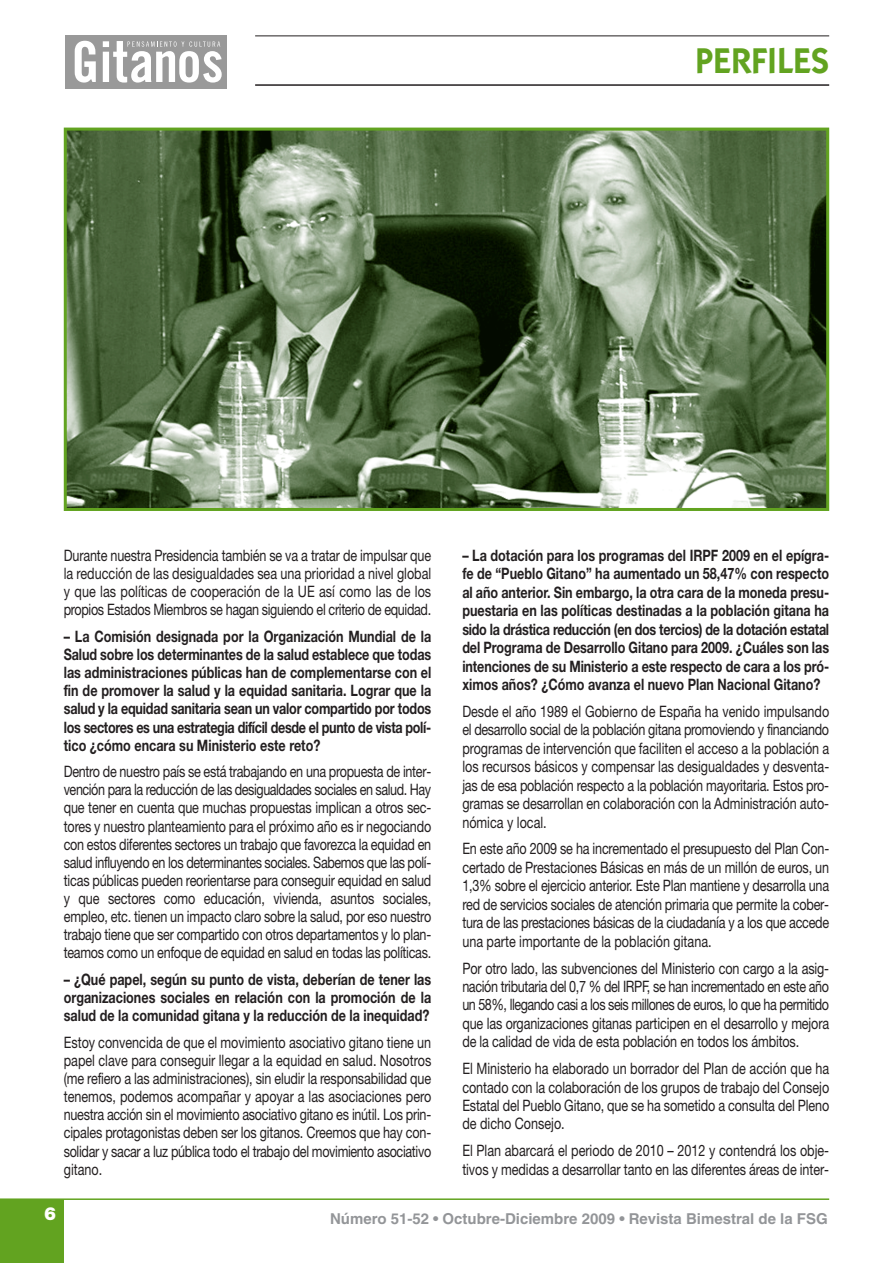
<style>
.page{position:relative;width:893px;height:1263px;background:#fff}
.page>*{position:absolute;margin:0;border:0;box-sizing:border-box;transform-origin:0 0}
.t1{font:600 36px "Itc Kabel";color:#62a320}
.t2{font:900 18px "Helvetica Neue";color:#fff}
.t3{font:15.75px/18.1px "Helvetica Neue";letter-spacing:-.01em;color:#231f20;text-align:justify;scale:.8 1}
.t4{font:700 15.75px/18.1px "Helvetica Neue";color:#231f20;text-align:justify;scale:.8 1}
.t5{font:700 15px "Helvetica";color:#939598}
</style>
<div class="page">
<div style="left:65px;top:35px;width:162px;height:54px;background:#999"></div>
<svg style="left:75px;top:41px;width:21px;height:42px"></svg>
<svg style="left:103px;top:41px;width:119px;height:42px"></svg>
<hr style="left:255px;top:84px;width:574px;height:2px;background:#231f20">
<hr style="left:255px;top:36px;width:574px;height:1px;background:#231f20">
<hr style="left:0;top:1198px;width:829px;height:2px;background:#62a320">
<div style="left:0;top:1199px;width:64px;height:64px;background:#62a320"></div>
<img style="left:68px;top:132px;width:757px;height:375px">
<div style="left:64px;top:128px;width:765px;height:383px;border:3px solid #62a320"></div>
<h1 class="t1" style="left:695px;top:48px;width:135px">PERFILES</h1>
<p class="t3" style="left:64px;top:548px;width:461px">Durante nuestra Presidencia también se va a tratar de impulsar que la reducción de las desigualdades sea una prioridad a nivel global y que las políticas de cooperación de la UE así como las de los propios Estados Miembros se hagan siguiendo el criterio de equidad.</p>
<p class="t4" style="left:64px;top:629px;width:461px">– La Comisión designada por la Organización Mundial de la Salud sobre los determinantes de la salud establece que todas las administraciones públicas han de complementarse con el fin de promover la salud y la equidad sanitaria. Lograr que la salud y la equidad sanitaria sean un valor compartido por todos los sectores es una estrategia difícil desde el punto de vista polí&shy;tico ¿cómo encara su Ministerio este reto?</p>
<p class="t3" style="left:64px;top:764px;width:461px">Dentro de nuestro país se está trabajando en una propuesta de inter&shy;vención para la reducción de las desigualdades sociales en salud. Hay que tener en cuenta que muchas propuestas implican a otros sec&shy;tores y nuestro planteamiento para el próximo año es ir negociando con estos diferentes sectores un trabajo que favorezca la equidad en salud influyendo en los determinantes sociales. Sabemos que las polí&shy;ticas públicas pueden reorientarse para conseguir equidad en salud y que sectores como educación, vivienda, asuntos sociales, empleo, etc. tienen un impacto claro sobre la salud, por eso nuestro trabajo tiene que ser compartido con otros departamentos y lo plan&shy;teamos como un enfoque de equidad en salud en todas las políticas.</p>
<p class="t4" style="left:64px;top:972px;width:461px">– ¿Qué papel, según su punto de vista, deberían de tener las organizaciones sociales en relación con la promoción de la salud de la comunidad gitana y la reducción de la inequidad?</p>
<p class="t3" style="left:64px;top:1035px;width:461px">Estoy convencida de que el movimiento asociativo gitano tiene un papel clave para conseguir llegar a la equidad en salud. Nosotros (me refiero a las administraciones), sin eludir la responsabilidad que tenemos, podemos acompañar y apoyar a las asociaciones pero nuestra acción sin el movimiento asociativo gitano es inútil. Los prin&shy;cipales protagonistas deben ser los gitanos. Creemos que hay con&shy;solidar y sacar a luz pública todo el trabajo del movimiento asociativo gitano.</p>
<p class="t4" style="left:462px;top:547px;width:460px">– La dotación para los programas del IRPF 2009 en el epígra&shy;fe de “Pueblo Gitano” ha aumentado un 58,47% con respecto al año anterior. Sin embargo, la otra cara de la moneda presu&shy;puestaria en las políticas destinadas a la población gitana ha sido la drástica reducción (en dos tercios) de la dotación estatal del Programa de Desarrollo Gitano para 2009. ¿Cuáles son las intenciones de su Ministerio a este respecto de cara a los pró&shy;ximos años? ¿Cómo avanza el nuevo Plan Nacional Gitano?</p>
<p class="t3" style="left:462px;top:704px;width:460px">Desde el año 1989 el Gobierno de España ha venido impulsando el desarrollo social de la población gitana promoviendo y financiando programas de intervención que faciliten el acceso a la población a los recursos básicos y compensar las desigualdades y desventa&shy;jas de esa población respecto a la población mayoritaria. Estos pro&shy;gramas se desarrollan en colaboración con la Administración auto&shy;nómica y local.</p>
<p class="t3" style="left:462px;top:841px;width:460px">En este año 2009 se ha incrementado el presupuesto del Plan Con&shy;certado de Prestaciones Básicas en más de un millón de euros, un 1,3% sobre el ejercicio anterior. Este Plan mantiene y desarrolla una red de servicios sociales de atención primaria que permite la cober&shy;tura de las prestaciones básicas de la ciudadanía y a los que accede una parte importante de la población gitana.</p>
<p class="t3" style="left:462px;top:960px;width:460px">Por otro lado, las subvenciones del Ministerio con cargo a la asig&shy;nación tributaria del 0,7 % del IRPF, se han incrementado en este año un 58%, llegando casi a los seis millones de euros, lo que ha permitido que las organizaciones gitanas participen en el desarrollo y mejora de la calidad de vida de esta población en todos los ámbitos.</p>
<p class="t3" style="left:462px;top:1061px;width:460px">El Ministerio ha elaborado un borrador del Plan de acción que ha contado con la colaboración de los grupos de trabajo del Consejo Estatal del Pueblo Gitano, que se ha sometido a consulta del Pleno de dicho Consejo.</p>
<p class="t3" style="left:462px;top:1143px;width:460px">El Plan abarcará el periodo de 2010 – 2012 y contendrá los obje&shy;tivos y medidas a desarrollar tanto en las diferentes áreas de inter-</p>
<p class="t2" style="left:44px;top:1207px;width:14px">6</p>
<p class="t5" style="left:330px;top:1213px;width:499px">Número 51-52 • Octubre-Diciembre 2009 • Revista Bimestral de la FSG</p>
</div>
